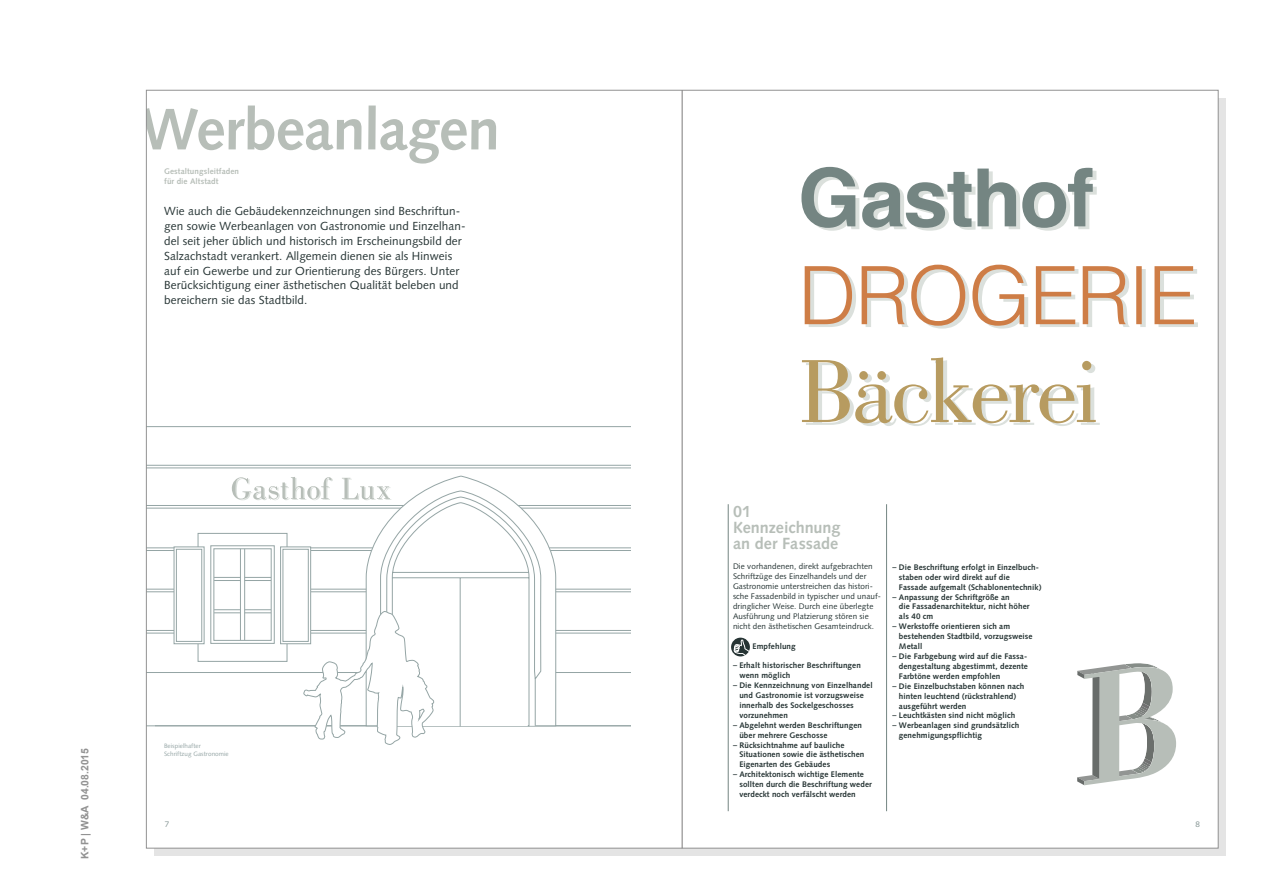
<style>
.page{position:relative;width:1263px;height:893px;background:#fff}
.page>*{position:absolute;margin:0;border:0;box-sizing:border-box;transform-origin:0 0}
.t1{font:700 58.5px "Syntax";letter-spacing:-.015em;color:#b7beb8}
.t2{font:700 16.2px/16.2px "Syntax";color:#b7beb8}
.t3{font:11.7px/14.9px "Syntax";letter-spacing:.01em;color:#263434}
.t4{font:700 10.35px "Arial";color:#929292}
.t5{font:700 8.1px/9.9px "Syntax";letter-spacing:.01em;color:#263434}
.t6{font:8.1px/9.9px "Syntax";letter-spacing:.01em;color:#263434}
.t7{font:700 8.1px/9.9px "Syntax";letter-spacing:.01em;color:#b7beb8}
.t8{font:8.1px "Syntax";color:#849493}
.t9{font:6.3px/8.1px "Syntax";letter-spacing:.01em;color:#95a5a5}
.s1{font-family:"Frutiger";font-stretch:condensed}
</style>
<div class="page">
<svg style="left:731px;top:638px;width:19px;height:18px"></svg>
<svg style="left:733px;top:639px;width:17px;height:17px"></svg>
<hr style="left:886px;top:504px;width:1px;height:307px;background:#748582">
<hr style="left:728px;top:504px;width:1px;height:307px;background:#748582">
<svg style="left:148px;top:465px;width:483px;height:3px"></svg>
<svg style="left:148px;top:426px;width:483px;height:1px"></svg>
<svg style="left:802px;top:357px;width:298px;height:69px"></svg>
<svg style="left:805px;top:265px;width:393px;height:64px"></svg>
<svg style="left:801px;top:167px;width:296px;height:64px"></svg>
<svg style="left:1077px;top:663px;width:99px;height:122px"></svg>
<svg style="left:148px;top:477px;width:483px;height:268px"></svg>
<hr style="left:682px;top:90px;width:1px;height:758px;background:#7c7b7b">
<h1 class="t1" style="left:141px;top:96px;width:361px">Werbeanlagen</h1>
<p class="t7" style="left:164px;top:166px;width:76px">Gestaltungsleitfaden für die Altstadt</p>
<p class="t3" style="left:164px;top:204px;width:303px">Wie auch die Gebäudekennzeichnungen sind Beschriftun&shy;gen sowie Werbeanlagen von Gastronomie und Einzelhan&shy;del seit jeher üblich und historisch im Erscheinungsbild der Salzachstadt verankert. Allgemein dienen sie als Hinweis auf ein Gewerbe und zur Orientierung des Bürgers. Unter Berücksichtigung einer ästhetischen Qualität beleben und bereichern sie das Stadtbild.</p>
<p class="t4" style="left:78px;top:859px;width:112px;rotate:-90deg">K+P | W&amp;A 04.08.2015</p>
<p class="t9" style="left:164px;top:742px;width:66px">Beispielhafter<br>Schriftzug Gastronomie</p>
<h2 class="t2" style="left:733px;top:503px;width:109px">01<br>Kennzeichnung an der Fassade</h2>
<p class="t6" style="left:733px;top:562px;width:150px">Die vorhandenen, direkt aufgebrachten Schriftzüge des Einzelhandels und der Gastronomie unterstreichen das histori&shy;sche Fassadenbild in typischer und unauf&shy;dringlicher Weise. Durch eine überlegte Ausführung und Platzierung stören sie nicht den ästhetischen Gesamteindruck.</p>
<p class="t5" style="left:753px;top:641px;width:45px">Empfehlung</p>
<p class="t5" style="left:739px;top:661px;width:123px;text-indent:-6px"><span class="s1">–</span> Erhalt historischer Beschriftungen wenn möglich</p>
<p class="t5" style="left:739px;top:680px;width:135px;text-indent:-6px"><span class="s1">–</span> Die Kennzeichnung von Einzelhandel und Gastronomie ist vorzugsweise innerhalb des Sockelgeschosses vorzunehmen</p>
<p class="t5" style="left:739px;top:720px;width:124px;text-indent:-6px"><span class="s1">–</span> Abgelehnt werden Beschriftungen über mehrere Geschosse</p>
<p class="t5" style="left:739px;top:740px;width:127px;text-indent:-6px"><span class="s1">–</span> Rücksichtnahme auf bauliche<br>Situationen sowie die ästhetischen<br>Eigenarten des Gebäudes</p>
<p class="t5" style="left:739px;top:769px;width:134px;text-indent:-6px"><span class="s1">–</span> Architektonisch wichtige Elemente sollten durch die Beschriftung weder verdeckt noch verfälscht werden</p>
<p class="t5" style="left:899px;top:562px;width:144px;text-indent:-6px"><span class="s1">–</span> Die Beschriftung erfolgt in Einzelbuch&shy;staben oder wird direkt auf die<br>Fassade aufgemalt (Schablonentechnik)</p>
<p class="t5" style="left:899px;top:592px;width:132px;text-indent:-6px"><span class="s1">–</span> Anpassung der Schriftgröße an<br>die Fassadenarchitektur, nicht höher als 40 cm</p>
<p class="t5" style="left:899px;top:622px;width:135px;text-indent:-6px"><span class="s1">–</span> Werkstoffe orientieren sich am bestehenden Stadtbild, vorzugsweise<br>Metall</p>
<p class="t5" style="left:899px;top:651px;width:131px;text-align:justify;text-indent:-6px"><span class="s1">–</span> Die Farbgebung wird auf die Fassa&shy;dengestaltung abgestimmt, dezente Farbtöne werden empfohlen</p>
<p class="t5" style="left:899px;top:681px;width:127px;text-indent:-6px"><span class="s1">–</span> Die Einzelbuchstaben können nach hinten leuchtend (rückstrahlend) ausgeführt werden</p>
<p class="t5" style="left:892px;top:711px;width:124px"><span class="s1">–</span> Leuchtkästen sind nicht möglich</p>
<p class="t5" style="left:899px;top:721px;width:122px;text-indent:-6px"><span class="s1">–</span> Werbeanlagen sind grundsätzlich genehmigungspflichtig</p>
<p class="t8" style="left:165px;top:820px;width:6px">7</p>
<p class="t8" style="left:1195px;top:820px;width:6px">8</p>
</div>
